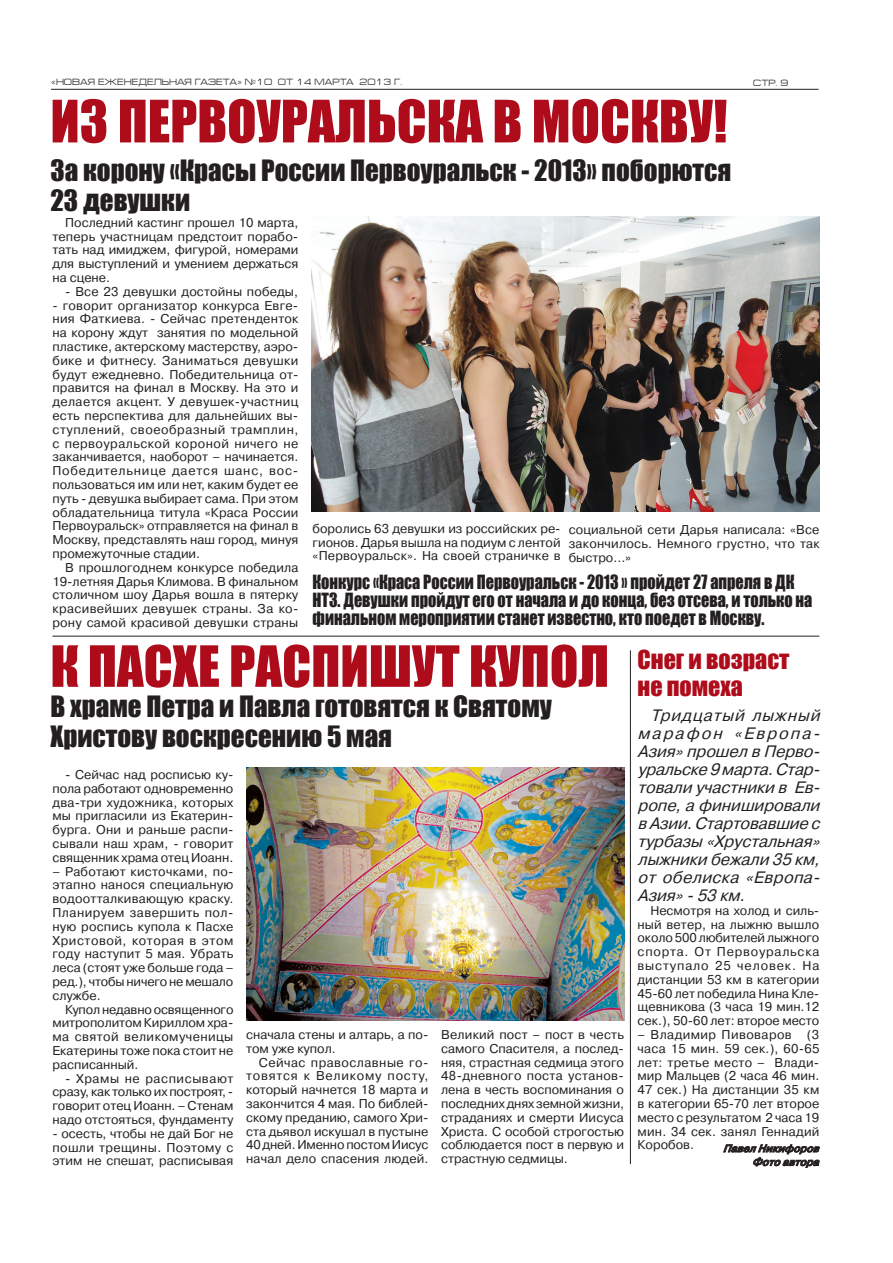
<style>
.page{position:relative;width:893px;height:1263px;background:#fff}
.page>*{position:absolute;margin:0;border:0;box-sizing:border-box;transform-origin:0 0}
.t1{font:54px "Impact";color:#af0c1b}
.t2{font:52.5px "Impact";color:#af0c1b}
.t3{font:27px/30px "Impact";color:#231f20}
.t4{font:24px/26.2px "Impact";color:#af0c1b}
.t5{font:18px/18px "Impact";color:#231f20;scale:.9 1}
.t6{font:italic 16.5px/18px "Pragmatica C";color:#231f20;text-align:justify}
.t7{font:12.75px/13.8px "Pragmatica C";color:#231f20;text-align:justify}
.t8{font:italic 700 10.5px/13.5px "Pragmatica Light C";color:#231f20;text-align:right}
.t9{font:9px "Europe Ext";color:#231f20}
</style>
<div class="page">
<hr style="left:51px;top:89px;width:768px;height:1px;background:#231f20">
<svg style="left:723px;top:1144px;width:97px;height:24px"></svg>
<img style="left:312px;top:217px;width:507px;height:294px">
<img style="left:246px;top:767px;width:378px;height:253px">
<hr style="left:52px;top:636px;width:767px;height:1px;background:#231f20">
<hr style="left:630px;top:650px;width:1px;height:514px;background:#231f20">
<p class="t9" style="left:51px;top:77px;width:353px">«Новая еженедельная газета» №10 от 14 марта 2013 г.</p>
<p class="t9" style="left:753px;top:78px;width:37px">стр. 9</p>
<h1 class="t1" style="left:50px;top:79px;width:514px">Из Первоуральска в Моск</h1>
<h1 class="t1" style="left:659px;top:79px;width:70px">ву!</h1>
<h3 class="t3" style="left:50px;top:155px;width:682px">За корону «Красы России Первоуральск - 2013» поборются<br>23 девушки</h3>
<p class="t7" style="left:52px;top:216px;width:247px;text-indent:13px">Последний кастинг прошел 10 марта, теперь участницам предстоит порабо&shy;тать над имиджем, фигурой, номерами для выступлений и умением держаться на сцене.</p>
<p class="t7" style="left:65px;top:285px;width:234px">- Все 23 девушки достойны победы,</p>
<p class="t7" style="left:52px;top:298px;width:248px">- говорит организатор конкурса Евге&shy;ния Фаткиева. - Сейчас претенденток на корону ждут занятия по модельной пластике, актерскому мастерству, аэро&shy;бике и фитнесу. Заниматься девушки будут ежедневно. Победительница от&shy;правится на финал в Москву. На это и делается акцент. У девушек-участниц есть перспектива для дальнейших вы&shy;ступлений, своеобразный трамплин, с первоуральской короной ничего не заканчивается, наоборот – начинается.<br>Победительнице дается шанс, вос&shy;пользоваться им или нет, каким будет ее путь - девушка выбирает сама. При этом обладательница титула «Краса России Первоуральск» отправляется на финал в Москву, представлять наш город, минуя промежуточные стадии.</p>
<p class="t7" style="left:52px;top:560px;width:248px;text-indent:13px">В прошлогоднем конкурсе победила 19-летняя Дарья Климова. В финальном столичном шоу Дарья вошла в пятерку красивейших девушек страны. За ко&shy;рону самой красивой девушки страны</p>
<p class="t7" style="left:313px;top:522px;width:250px">боролись 63 девушки из российских ре&shy;гионов. Дарья вышла на подиум с лентой «Первоуральск». На своей страничке в</p>
<h3 class="t5" style="left:313px;top:573px;width:557px">Конкурс «Краса России Первоуральск - 2013 » пройдет 27 апреля в ДК<br>НТЗ. Девушки пройдут его от начала и до конца, без отсева, и только на финальном мероприятии станет известно, кто поедет в Москву.</h3>
<h2 class="t2" style="left:50px;top:625px;width:447px">К пасхе расп ишут купол</h2>
<h3 class="t3" style="left:50px;top:691px;width:503px">В храме Петра и Павла готовятся к Святому<br>Христову воскресению 5 мая</h3>
<p class="t7" style="left:569px;top:523px;width:252px">социальной сети Дарья написала: «Все закончилось. Немного грустно, что так быстро...»</p>
<h3 class="t4" style="left:638px;top:646px;width:153px">Снег и возраст не помеха</h3>
<p class="t6" style="left:638px;top:706px;width:188px;text-indent:13px">Тридцатый лыжный марафон «Европа-Азия»прошелвПерво&shy;уральске9марта.Стар&shy;товали участники в Ев&shy;ропе,афинишировали вАзии.Стартовавшиес турбазы «Хрустальная» лыжники бежали 35 км, от обелиска «Европа-Азия»-53 км.</p>
<p class="t7" style="left:638px;top:904px;width:183px;text-indent:13px">Несмотря на холод и силь&shy;ный ветер, на лыжню вышло около 500 любителей лыжного спорта. От Первоуральска выступало 25 человек. На дистанции 53 км в категории 45-60 лет победила Нина Кле&shy;щевникова (3 часа 19 мин.12 сек.), 50-60 лет: второе место</p>
<p class="t7" style="left:638px;top:1028px;width:183px">– Владимир Пивоваров (3 часа 15 мин. 59 сек.), 60-65 лет: третье место – Влади&shy;мир Мальцев (2 часа 46 мин.<br>47 сек.) На дистанции 35 км в категории 65-70 лет второе место с результатом 2 часа 19 мин. 34 сек. занял Геннадий Коробов.</p>
<p class="t7" style="left:52px;top:768px;width:182px;text-indent:13px">- Сейчас над росписью ку&shy;пола работают одновременно два-три художника, которых мы пригласили из Екатерин&shy;бурга. Они и раньше распи&shy;сывали наш храм, - говорит священник храма отец Иоанн.</p>
<p class="t7" style="left:52px;top:864px;width:183px">– Работают кисточками, по&shy;этапно нанося специальную водоотталкивающую краску.<br>Планируем завершить пол&shy;ную роспись купола к Пасхе Христовой, которая в этом году наступит 5 мая. Убрать леса (стоят уже больше года – ред.), чтобы ничего не мешало службе.</p>
<p class="t7" style="left:52px;top:1002px;width:183px;text-indent:13px">Купол недавно освященного митрополитом Кириллом хра&shy;ма святой великомученицы Екатерины тоже пока стоит не расписанный.</p>
<p class="t7" style="left:52px;top:1071px;width:182px;text-indent:13px">- Храмы не расписывают сразу, как только их построят, - говорит отец Иоанн. – Стенам надо отстояться, фундаменту</p>
<p class="t7" style="left:52px;top:1126px;width:182px">- осесть, чтобы не дай Бог не пошли трещины. Поэтому с этим не спешат, расписывая</p>
<p class="t7" style="left:441px;top:1028px;width:184px">Великий пост – пост в честь самого Спасителя, а послед&shy;няя, страстная седмица этого 48-дневного поста установ&shy;лена в честь воспоминания о последних днях земной жизни, страданиях и смерти Иисуса Христа. С особой строгостью соблюдается пост в первую и страстную седмицы.</p>
<p class="t7" style="left:246px;top:1028px;width:184px">сначала стены и алтарь, а по&shy;том уже купол.</p>
<p class="t7" style="left:246px;top:1055px;width:184px;text-indent:13px">Сейчас православные го&shy;товятся к Великому посту, который начнется 18 марта и закончится 4 мая. По библей&shy;скому преданию, самого Хри&shy;ста дьявол искушал в пустыне 40 дней. Именно постом Иисус начал дело спасения людей.</p>
<p class="t8" style="left:723px;top:1142px;width:101px">ПавелНикифоров<br>Фотоавтора</p>
</div>
